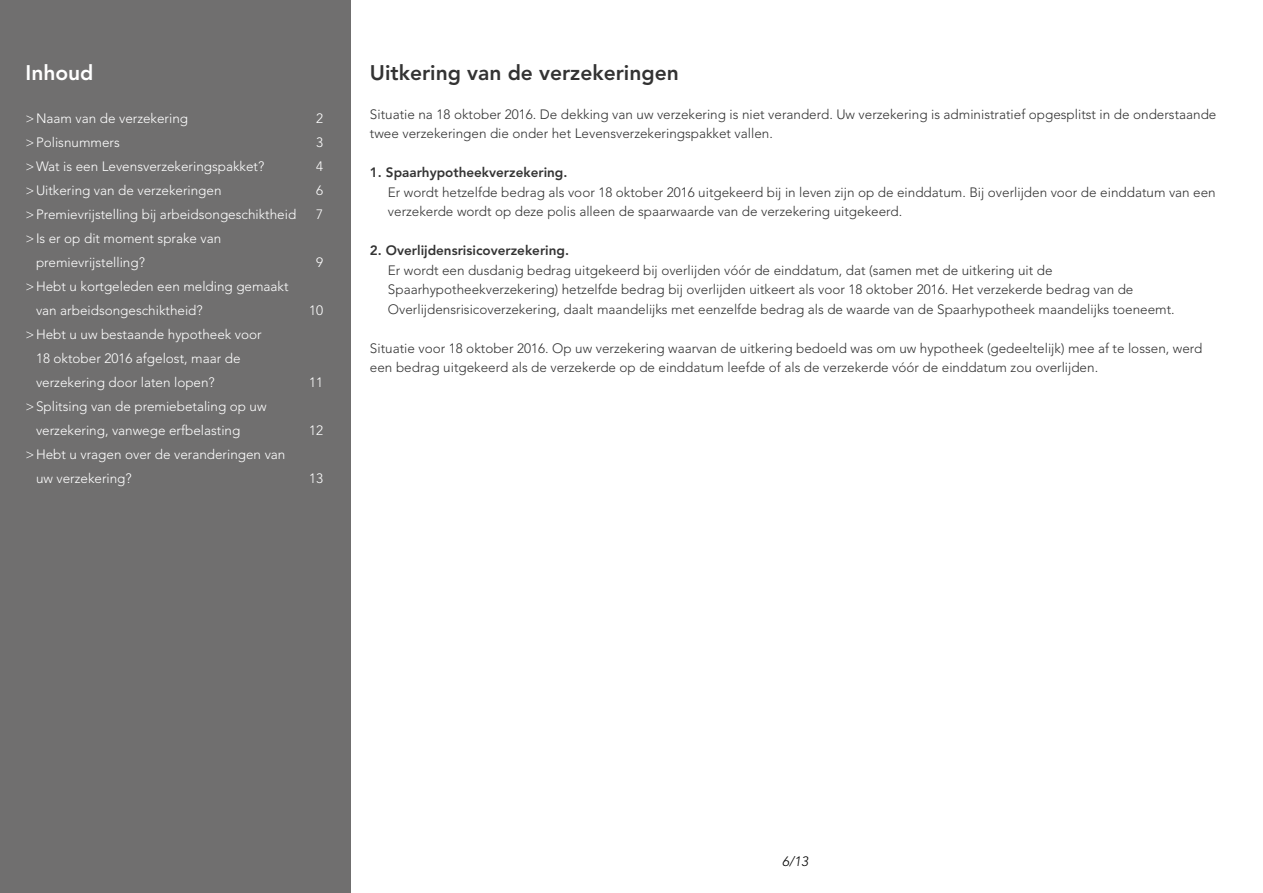
<style>
.page{position:relative;width:1263px;height:893px;background:#fff}
.page>*{position:absolute;margin:0;border:0;box-sizing:border-box;transform-origin:0 0}
.t1{font:800 21px "Avenir LT Std";color:#333}
.t2{font:800 21px "Avenir LT Std";color:#fff}
.t3{font:300 13.5px/19.5px "Avenir LT Std";color:#333}
.t4{font:300 13.5px/24px "Avenir LT Std";color:#fff}
.t5{font:800 13.5px "Avenir LT Std";color:#333}
.t6{font:italic 300 13.5px "Avenir LT Std";color:#000}
</style>
<div class="page">
<div style="left:0;top:0;width:351px;height:893px;background:#706f6f"></div>
<h1 class="t2" style="left:26px;top:60px;width:70px">Inhoud</h1>
<p class="t4" style="left:26px;top:107px;width:164px">&gt;Naam van de verzekering</p>
<p class="t4" style="left:316px;top:107px;width:9px">2</p>
<p class="t4" style="left:26px;top:131px;width:96px">&gt;Polisnummers</p>
<p class="t4" style="left:316px;top:131px;width:9px">3</p>
<p class="t4" style="left:26px;top:155px;width:240px">&gt;Wat is een Levensverzekeringspakket?</p>
<p class="t4" style="left:316px;top:155px;width:9px">4</p>
<p class="t4" style="left:26px;top:179px;width:198px">&gt;Uitkering van de verzekeringen</p>
<p class="t4" style="left:316px;top:179px;width:9px">6</p>
<p class="t4" style="left:26px;top:203px;width:272px">&gt;Premievrijstelling bij arbeidsongeschiktheid</p>
<p class="t4" style="left:316px;top:203px;width:9px">7</p>
<p class="t4" style="left:36px;top:227px;width:187px;text-indent:-11px">&gt;Is er op dit moment sprake van premievrijstelling?</p>
<p class="t4" style="left:316px;top:251px;width:9px">9</p>
<p class="t4" style="left:36px;top:275px;width:254px;text-indent:-11px">&gt;Hebt u kortgeleden een melding gemaakt van arbeidsongeschiktheid?</p>
<p class="t4" style="left:36px;top:323px;width:227px;text-indent:-11px">&gt;Hebt u uw bestaande hypotheek voor<br>18 oktober 2016 afgelost, maar de verzekering door laten lopen?</p>
<p class="t4" style="left:36px;top:395px;width:232px;text-indent:-11px">&gt;Splitsing van de premiebetaling op uw verzekering, vanwege erfbelasting</p>
<p class="t4" style="left:36px;top:443px;width:251px;text-indent:-11px">&gt;Hebt u vragen over de veranderingen van uw verzekering?</p>
<p class="t4" style="left:309px;top:299px;width:16px">10</p>
<p class="t4" style="left:309px;top:371px;width:16px">11</p>
<p class="t4" style="left:309px;top:419px;width:16px">12</p>
<p class="t4" style="left:309px;top:467px;width:16px">13</p>
<h1 class="t1" style="left:370px;top:60px;width:310px">Uitkering van de verzekeringen</h1>
<p class="t3" style="left:370px;top:104px;width:848px">Situatie na 18 oktober 2016. De dekking van uw verzekering is niet veranderd. Uw verzekering is administratief opgesplitst in de onderstaande twee verzekeringen die onder het Levensverzekeringspakket vallen.</p>
<p class="t5" style="left:370px;top:164px;width:199px">1. Spaarhypotheekverzekering.</p>
<p class="t3" style="left:388px;top:182px;width:829px">Er wordt hetzelfde bedrag als voor 18 oktober 2016 uitgekeerd bij in leven zijn op de einddatum. Bij overlijden voor de einddatum van een verzekerde wordt op deze polis alleen de spaarwaarde van de verzekering uitgekeerd.</p>
<p class="t5" style="left:370px;top:242px;width:201px">2. Overlijdensrisicoverzekering.</p>
<p class="t3" style="left:388px;top:260px;width:788px">Er wordt een dusdanig bedrag uitgekeerd bij overlijden vóór de einddatum, dat (samen met de uitkering uit de<br>Spaarhypotheekverzekering) hetzelfde bedrag bij overlijden uitkeert als voor 18 oktober 2016. Het verzekerde bedrag van de<br>Overlijdensrisicoverzekering, daalt maandelijks met eenzelfde bedrag als de waarde van de Spaarhypotheek maandelijks toeneemt.</p>
<p class="t3" style="left:370px;top:338px;width:834px">Situatie voor 18 oktober 2016. Op uw verzekering waarvan de uitkering bedoeld was om uw hypotheek (gedeeltelijk) mee af te lossen, werd een bedrag uitgekeerd als de verzekerde op de einddatum leefde of als de verzekerde vóór de einddatum zou overlijden.</p>
<p class="t6" style="left:782px;top:853px;width:28px">6/13</p>
</div>
